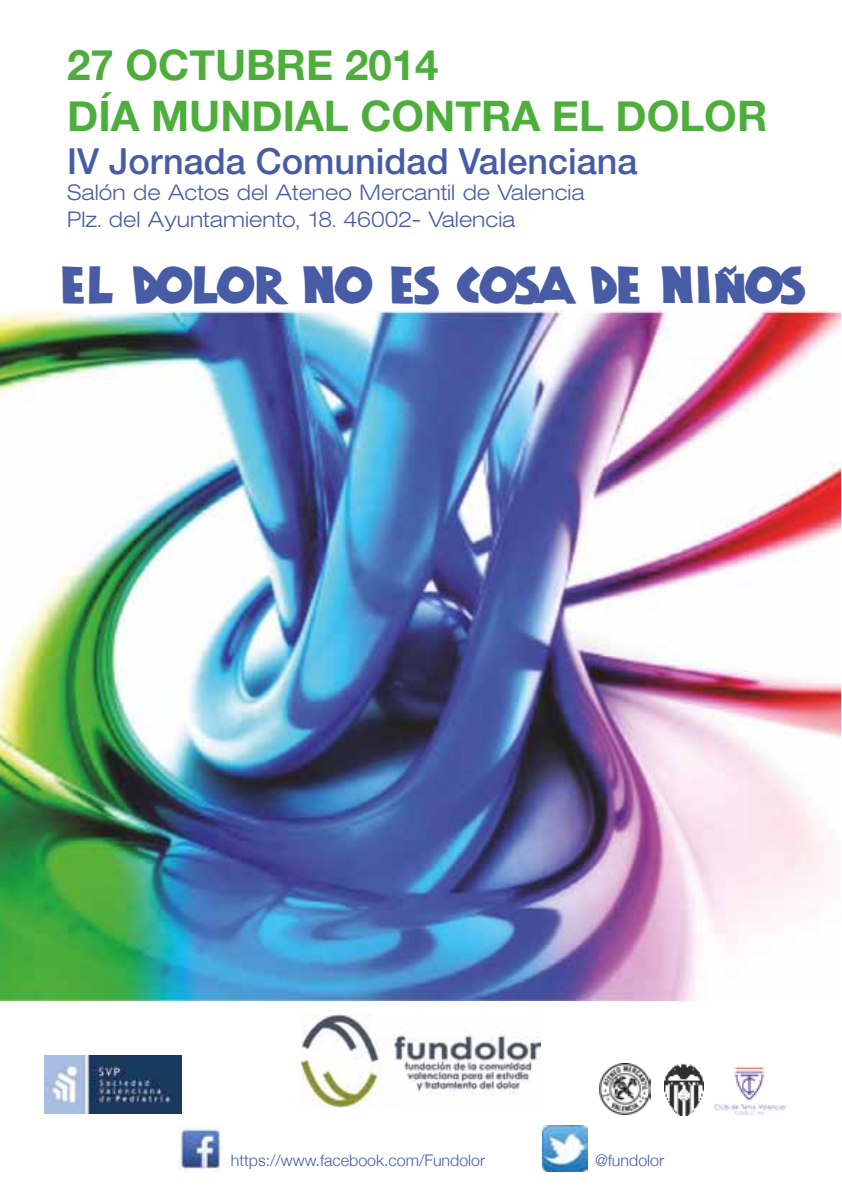
<style>
.page{position:relative;width:842px;height:1191px;background:#fff}
.page>*{position:absolute;margin:0;border:0;box-sizing:border-box;transform-origin:0 0}
.t1{font:900 46px "P22 Vienna";letter-spacing:.1em;color:#475ca5}
.t2{font:700 42px/50.4px "Helvetica Neue";color:#4eae3c}
.t3{font:500 36px "Helvetica Neue";color:#475ca5}
.t4{font:200 22px/26.4px "Helvetica Extended BQ";color:#475ca5}
.t5{font:300 16px "Helvetica Neue";color:#475ca5}
</style>
<div class="page">
<img style="left:0;top:311px;width:840px;height:689px">
<img style="left:178px;top:1125px;width:45px;height:46px">
<img style="left:542px;top:1125px;width:45px;height:46px">
<img style="left:301px;top:1014px;width:239px;height:93px">
<img style="left:599px;top:1063px;width:51px;height:51px">
<img style="left:664px;top:1063px;width:40px;height:52px">
<img style="left:45px;top:1055px;width:137px;height:58px">
<img style="left:714px;top:1067px;width:71px;height:48px">
<h2 class="t2" style="left:67px;top:39px;width:702px">27 OCTUBRE 2014<br>DÍA MUNDIAL CONTRA EL DOLOR</h2>
<h3 class="t3" style="left:67px;top:139px;width:572px">IV Jornada Comunidad Valenciana</h3>
<p class="t4" style="left:67px;top:180px;width:519px">Salón de Actos del Ateneo Mercantil de Valencia<br>Plz. del Ayuntamiento, 18. 46002- Valencia</p>
<h1 class="t1" style="left:62px;top:265px;width:741px">EL DOLOR NO ES COSA DE NIÑOS</h1>
<p class="t5" style="left:231px;top:1150px;width:256px">https://www.facebook.com/Fundolor</p>
<p class="t5" style="left:595px;top:1150px;width:71px">@fundolor</p>
</div>
